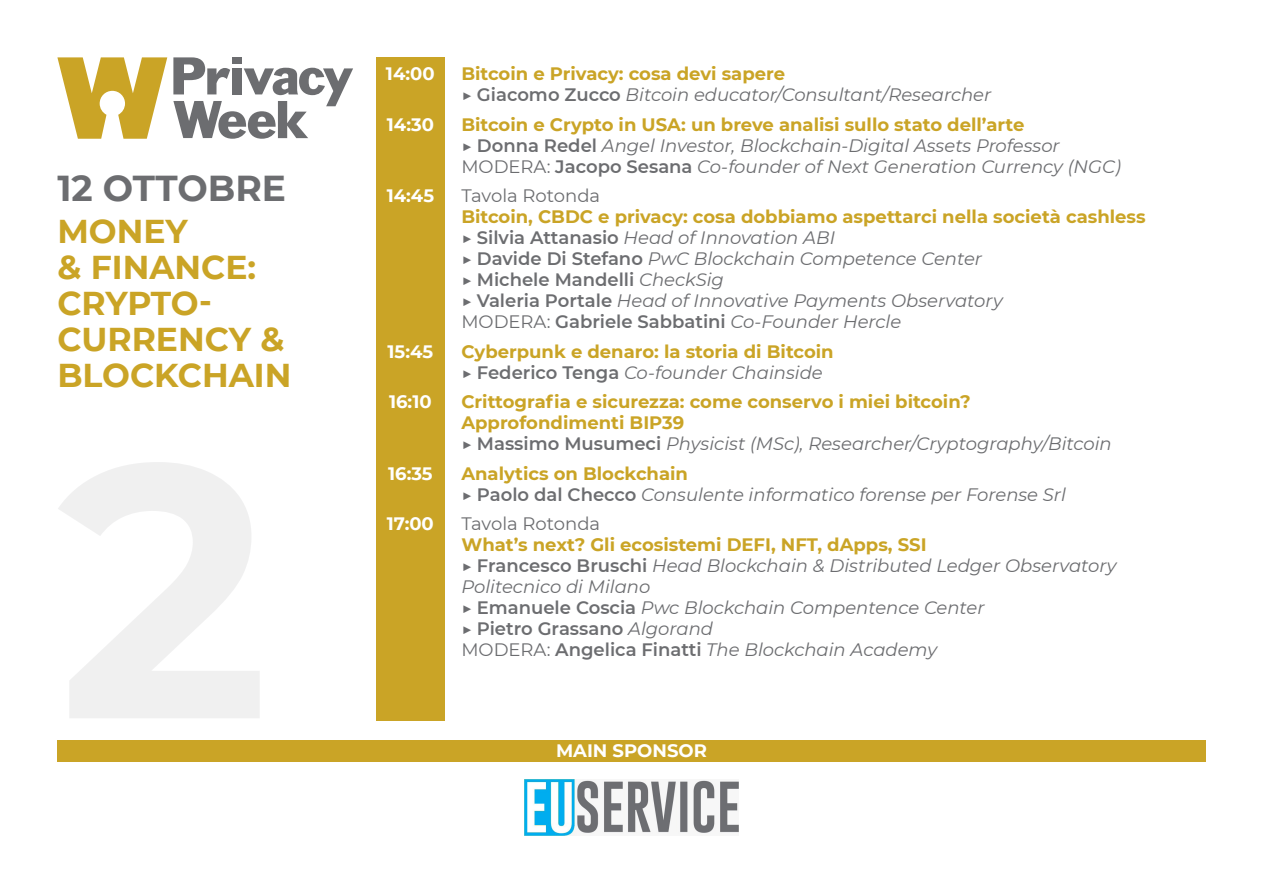
<style>
.page{position:relative;width:1263px;height:893px;background:#fff}
.page>*{position:absolute;margin:0;border:0;box-sizing:border-box;transform-origin:0 0}
.t1{font:700 36px "Montserrat";color:#6c6d70}
.t2{font:700 33px/36px "Montserrat";color:#caa426}
.t3{font:italic 18px/21px "Montserrat";color:#6c6d70}
.t4{font:700 18px/21px "Montserrat";color:#caa426}
.t5{font:700 18px "Montserrat";color:#fff}
.s1{font-weight:700;font-style:normal;color:#caa426}
.s2{font-style:normal}
.s3{font-weight:600;font-style:normal}
.s4{font-weight:400;color:#6c6d70}
.s5{font-weight:600;color:#6c6d70}
.s6{font-weight:400;font-style:italic;color:#6c6d70}
</style>
<div class="page">
<div style="left:376px;top:57px;width:68px;height:664px;background:#caa426"></div>
<div style="left:57px;top:740px;width:1148px;height:21px;background:#caa426"></div>
<img style="left:524px;top:779px;width:215px;height:57px">
<svg style="left:173px;top:57px;width:180px;height:82px"></svg>
<svg style="left:57px;top:57px;width:110px;height:82px"></svg>
<div style="left:232px;top:57px;width:10px;height:7px;background:#6c6d70"></div>
<p class="t1" style="left:57px;top:162px;width:230px">12 OTTOBRE</p>
<p class="t2" style="left:57px;top:212px;width:132px">MONEY</p>
<p class="t2" style="left:57px;top:248px;width:200px">&amp; FINANCE:</p>
<p class="t2" style="left:57px;top:284px;width:156px">CRYPTO-</p>
<p class="t2" style="left:57px;top:320px;width:236px">CURRENCY &amp;<br>BLOCKCHAIN</p>
<p class="t5" style="left:386px;top:61px;width:50px">14:00</p>
<p class="t3" style="left:461px;top:63px;width:531px"><span class="s1">Bitcoin e Privacy: cosa devi sapere<br></span><span class="s2">▶</span> <span class="s3">Giacomo Zucco</span> Bitcoin educator/Consultant/Researcher</p>
<p class="t5" style="left:387px;top:111px;width:49px">14:30</p>
<p class="t3" style="left:461px;top:113px;width:661px"><span class="s1">Bitcoin e Crypto in USA: un breve analisi sullo stato dell’arte<br></span><span class="s2">▶</span> <span class="s3">Donna Redel</span> Angel Investor, Blockchain-Digital Assets Professor<br><span class="s2">MODERA:</span> <span class="s3">Jacopo Sesana</span> Co-founder of Next Generation Currency (NGC)</p>
<p class="t5" style="left:387px;top:183px;width:49px">14:45</p>
<p class="t3" style="left:461px;top:185px;width:686px"><span class="s2">Tavola Rotonda<br></span><span class="s1">Bitcoin, CBDC e privacy: cosa dobbiamo aspettarci nella società cashless </span><span class="s2">▶</span> <span class="s3">Silvia Attanasio</span> Head of Innovation ABI<br><span class="s2">▶</span> <span class="s3">Davide Di Stefano</span> PwC Blockchain Competence Center<br><span class="s2">▶</span> <span class="s3">Michele Mandelli</span> CheckSig<br><span class="s2">▶</span> <span class="s3">Valeria Portale</span> Head of Innovative Payments Observatory<br><span class="s2">MODERA:</span> <span class="s3">Gabriele Sabbatini</span> Co-Founder Hercle</p>
<p class="t5" style="left:388px;top:338px;width:47px">15:45</p>
<p class="t4" style="left:461px;top:340px;width:374px">Cyberpunk e denaro: la storia di Bitcoin <span class="s4">▶</span> <span class="s5">Federico Tenga</span> <span class="s6">Co-founder Chainside</span></p>
<p class="t5" style="left:389px;top:389px;width:44px">16:10</p>
<p class="t4" style="left:461px;top:390px;width:652px">Crittografia e sicurezza: come conservo i miei bitcoin?<br>Approfondimenti BIP39<br><span class="s4">▶</span> <span class="s5">Massimo Musumeci</span> <span class="s6">Physicist (MSc), Researcher/Cryptography/Bitcoin</span></p>
<p class="t5" style="left:388px;top:460px;width:46px">16:35</p>
<p class="t3" style="left:461px;top:462px;width:606px"><span class="s1">Analytics on Blockchain<br></span><span class="s2">▶</span> <span class="s3">Paolo dal Checco</span> Consulente informatico forense per Forense Srl</p>
<p class="t5" style="left:387px;top:511px;width:49px">17:00</p>
<p class="t3" style="left:461px;top:513px;width:657px"><span class="s2">Tavola Rotonda<br></span><span class="s1">What’s next? Gli ecosistemi DEFI, NFT, dApps, SSI<br></span><span class="s2">▶</span> <span class="s3">Francesco Bruschi</span> Head Blockchain &amp; Distributed Ledger Observatory Politecnico di Milano<br><span class="s2">▶</span> <span class="s3">Emanuele Coscia</span> Pwc Blockchain Compentence Center<br><span class="s2">▶</span> <span class="s3">Pietro Grassano</span> Algorand<br><span class="s2">MODERA:</span> <span class="s3">Angelica Finatti</span> The Blockchain Academy</p>
<p class="t5" style="left:556px;top:738px;width:152px">MAIN SPONSOR</p>
</div>
